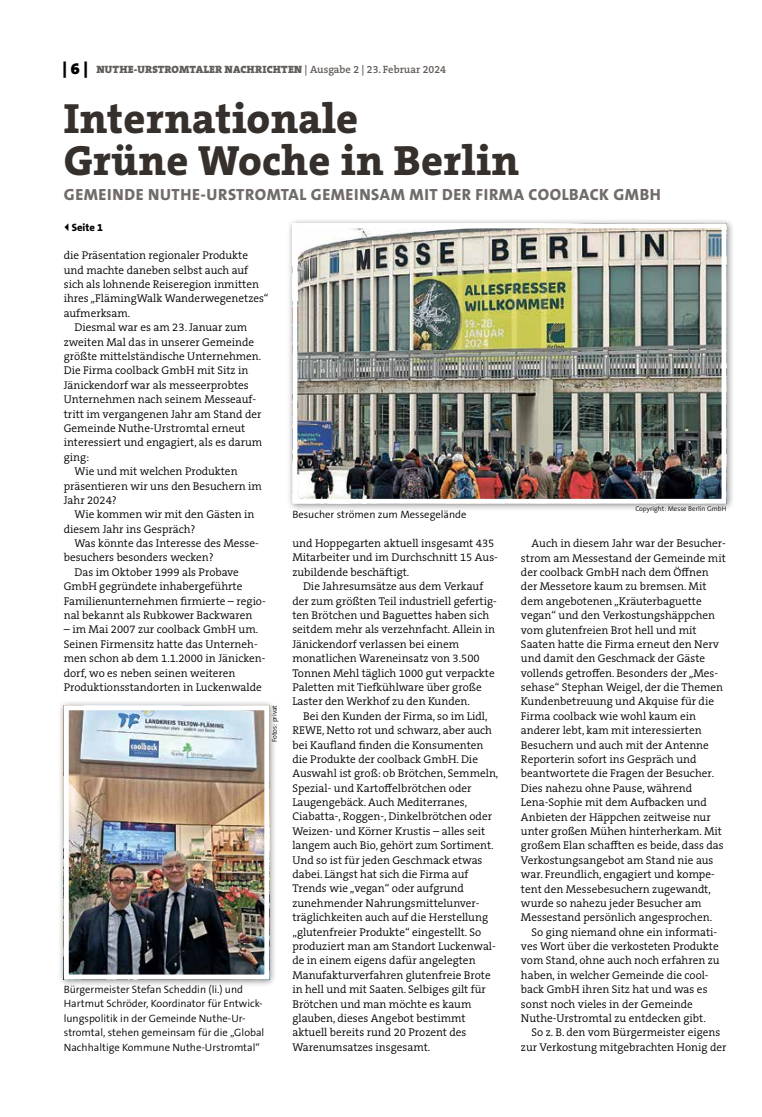
<style>
.page{position:relative;width:762px;height:1117px;background:#fff}
.page>*{position:absolute;margin:0;border:0;box-sizing:border-box;transform-origin:0 0}
.t1{font:800 42.5px/42.5px "The Serif B W8";letter-spacing:.01em;color:#36302d}
.t2{font:800 16.25px "The Sans B W8";letter-spacing:.035em;color:#716c69}
.t3{font:300 11.25px/14.4px "The Serif B W4";color:#000}
.t4{font:300 10.62px/14.4px "The Sans B W4";color:#000}
.t5{font:900 10.62px "The Serif B W9";letter-spacing:.015em;color:#615c58}
.t6{font:800 10.62px "The Sans B W8";color:#000}
.t7{font:300 6.88px "The Sans B W4";color:#000}
.s1{font-size:16.25px;color:#000}
.s2{font-family:"The Serif B W6";font-weight:600}
</style>
<div class="page">
<div style="left:287px;top:217px;width:447px;height:294px;background:#000;opacity:.45"></div>
<img style="left:298px;top:229px;width:422px;height:268px">
<div style="left:292px;top:223px;width:434px;height:280px;border:5px solid #fff"></div>
<div style="left:58px;top:699px;width:219px;height:288px;background:#000;opacity:.45"></div>
<img style="left:70px;top:711px;width:193px;height:262px">
<div style="left:64px;top:705px;width:205px;height:274px;border:5px solid #fff"></div>
<p class="t5" style="left:63px;top:63px;width:385px"><span class="s1">| 6 |</span> NUTHE-URSTROMTALER NACHRICHTEN <span class="s2">| Ausgabe 2 | 23. Februar 2024</span></p>
<h1 class="t1" style="left:64px;top:96px;width:457px">Internationale<br>Grüne Woche in Berlin</h1>
<h2 class="t2" style="left:64px;top:184px;width:596px">GEMEINDE NUTHE-URSTROMTAL GEMEINSAM MIT DER FIRMA COOLBACK GMBH</h2>
<p class="t6" style="left:72px;top:220px;width:33px">SEITE 1</p>
<p class="t3" style="left:64px;top:248px;width:186px">die Präsentation regionaler Produkte</p>
<p class="t3" style="left:64px;top:263px;width:186px">und machte daneben selbst auch auf</p>
<p class="t3" style="left:64px;top:277px;width:197px">sich als lohnende Reiseregion inmitten</p>
<p class="t3" style="left:64px;top:291px;width:206px">ihres „FlämingWalk Wanderwegenetzes“</p>
<p class="t3" style="left:64px;top:306px;width:68px">aufmerksam.</p>
<p class="t3" style="left:74px;top:320px;width:174px">Diesmal war es am 23. Januar zum</p>
<p class="t3" style="left:64px;top:334px;width:192px">zweiten Mal das in unserer Gemeinde</p>
<p class="t3" style="left:64px;top:349px;width:199px">größte mittelständische Unternehmen.</p>
<p class="t3" style="left:64px;top:363px;width:186px">Die Firma coolback GmbH mit Sitz in</p>
<p class="t3" style="left:64px;top:378px;width:186px">Jänickendorf war als messeerprobtes</p>
<p class="t3" style="left:64px;top:392px;width:194px">Unternehmen nach seinem Messeauf-</p>
<p class="t3" style="left:64px;top:406px;width:199px">tritt im vergangenen Jahr am Stand der</p>
<p class="t3" style="left:64px;top:421px;width:183px">Gemeinde Nuthe-Urstromtal erneut</p>
<p class="t3" style="left:64px;top:435px;width:200px">interessiert und engagiert, als es darum</p>
<p class="t3" style="left:64px;top:449px;width:27px">ging:</p>
<p class="t3" style="left:74px;top:464px;width:165px">Wie und mit welchen Produkten</p>
<p class="t3" style="left:64px;top:478px;width:199px">präsentieren wir uns den Besuchern im</p>
<p class="t3" style="left:64px;top:493px;width:55px">Jahr 2024?</p>
<p class="t3" style="left:74px;top:507px;width:182px">Wie kommen wir mit den Gästen in</p>
<p class="t3" style="left:64px;top:521px;width:133px">diesem Jahr ins Gespräch?</p>
<p class="t3" style="left:74px;top:536px;width:186px">Was könnte das Interesse des Messe-</p>
<p class="t3" style="left:64px;top:550px;width:152px">besuchers besonders wecken?</p>
<p class="t3" style="left:74px;top:564px;width:166px">Das im Oktober 1999 als Probave</p>
<p class="t3" style="left:64px;top:579px;width:180px">GmbH gegründete inhabergeführte</p>
<p class="t3" style="left:64px;top:593px;width:203px">Familienunternehmen firmierte – regio-</p>
<p class="t3" style="left:64px;top:608px;width:190px">nal bekannt als Rubkower Backwaren</p>
<p class="t3" style="left:64px;top:622px;width:203px">– im Mai 2007 zur coolback GmbH um.<br>Seinen Firmensitz hatte das Unterneh&shy;men schon ab dem 1.1.2000 in Jänicken&shy;dorf, wo es neben seinen weiteren Produktionsstandorten in Luckenwalde</p>
<p class="t7" style="left:270px;top:741px;width:38px;rotate:-90deg">Fotos: privat</p>
<p class="t4" style="left:64px;top:982px;width:202px">Bürgermeister Stefan Scheddin (li.) und Hartmut Schröder, Koordinator für Entwick&shy;lungspolitik in der Gemeinde Nuthe-Ur&shy;stromtal, stehen gemeinsam für die „Global Nachhaltige Kommune Nuthe-Urstromtal“</p>
<p class="t4" style="left:292px;top:507px;width:175px">Besucher strömen zum Messegelände</p>
<p class="t3" style="left:292px;top:536px;width:207px">und Hoppegarten aktuell insgesamt 435<br>Mitarbeiter und im Durchschnitt 15 Aus&shy;zubildende beschäftigt.</p>
<p class="t3" style="left:292px;top:579px;width:206px;text-indent:11px">Die Jahresumsätze aus dem Verkauf der zum größten Teil industriell gefertig&shy;ten Brötchen und Baguettes haben sich seitdem mehr als verzehnfacht. Allein in Jänickendorf verlassen bei einem monatlichen Wareneinsatz von 3.500<br>Tonnen Mehl täglich 1000 gut verpackte Paletten mit Tiefkühlware über große Laster den Werkhof zu den Kunden.</p>
<p class="t3" style="left:292px;top:708px;width:207px;text-indent:11px">Bei den Kunden der Firma, so im Lidl, REWE, Netto rot und schwarz, aber auch bei Kaufland finden die Konsumenten die Produkte der coolback GmbH. Die Auswahl ist groß: ob Brötchen, Semmeln, Spezial- und Kartoffelbrötchen oder Laugengebäck. Auch Mediterranes, Ciabatta-, Roggen-, Dinkelbrötchen oder Weizen- und Körner Krustis – alles seit langem auch Bio, gehört zum Sortiment.<br>Und so ist für jeden Geschmack etwas dabei. Längst hat sich die Firma auf Trends wie „vegan“ oder aufgrund zunehmender Nahrungsmittelunver&shy;träglichkeiten auch auf die Herstellung „glutenfreier Produkte“ eingestellt. So produziert man am Standort Luckenwal&shy;de in einem eigens dafür angelegten Manufakturverfahren glutenfreie Brote in hell und mit Saaten. Selbiges gilt für Brötchen und man möchte es kaum glauben, dieses Angebot bestimmt aktuell bereits rund 20 Prozent des Warenumsatzes insgesamt.</p>
<p class="t7" style="left:635px;top:504px;width:93px">Copyright: Messe Berlin GmbH</p>
<p class="t3" style="left:521px;top:536px;width:206px;text-indent:11px">Auch in diesem Jahr war der Besucher&shy;strom am Messestand der Gemeinde mit der coolback GmbH nach dem Öffnen der Messetore kaum zu bremsen. Mit dem angebotenen „Kräuterbaguette vegan“ und den Verkostungshäppchen vom glutenfreien Brot hell und mit Saaten hatte die Firma erneut den Nerv und damit den Geschmack der Gäste vollends getroffen. Besonders der „Mes&shy;sehase“ Stephan Weigel, der die Themen Kundenbetreuung und Akquise für die Firma coolback wie wohl kaum ein anderer lebt, kam mit interessierten Besuchern und auch mit der Antenne Reporterin sofort ins Gespräch und beantwortete die Fragen der Besucher.<br>Dies nahezu ohne Pause, während Lena-Sophie mit dem Aufbacken und Anbieten der Häppchen zeitweise nur unter großen Mühen hinterherkam. Mit großem Elan schafften es beide, dass das Verkostungsangebot am Stand nie aus war. Freundlich, engagiert und kompe&shy;tent den Messebesuchern zugewandt, wurde so nahezu jeder Besucher am Messestand persönlich angesprochen.</p>
<p class="t3" style="left:521px;top:924px;width:200px;text-indent:11px">So ging niemand ohne ein informati&shy;ves Wort über die verkosteten Produkte vom Stand, ohne auch noch erfahren zu haben, in welcher Gemeinde die cool&shy;back GmbH ihren Sitz hat und was es sonst noch vieles in der Gemeinde Nuthe-Urstromtal zu entdecken gibt.</p>
<p class="t3" style="left:521px;top:1025px;width:207px;text-align:center">So z. B. den vom Bürgermeister eigens zur Verkostung mitgebrachten Honig der</p>
</div>
